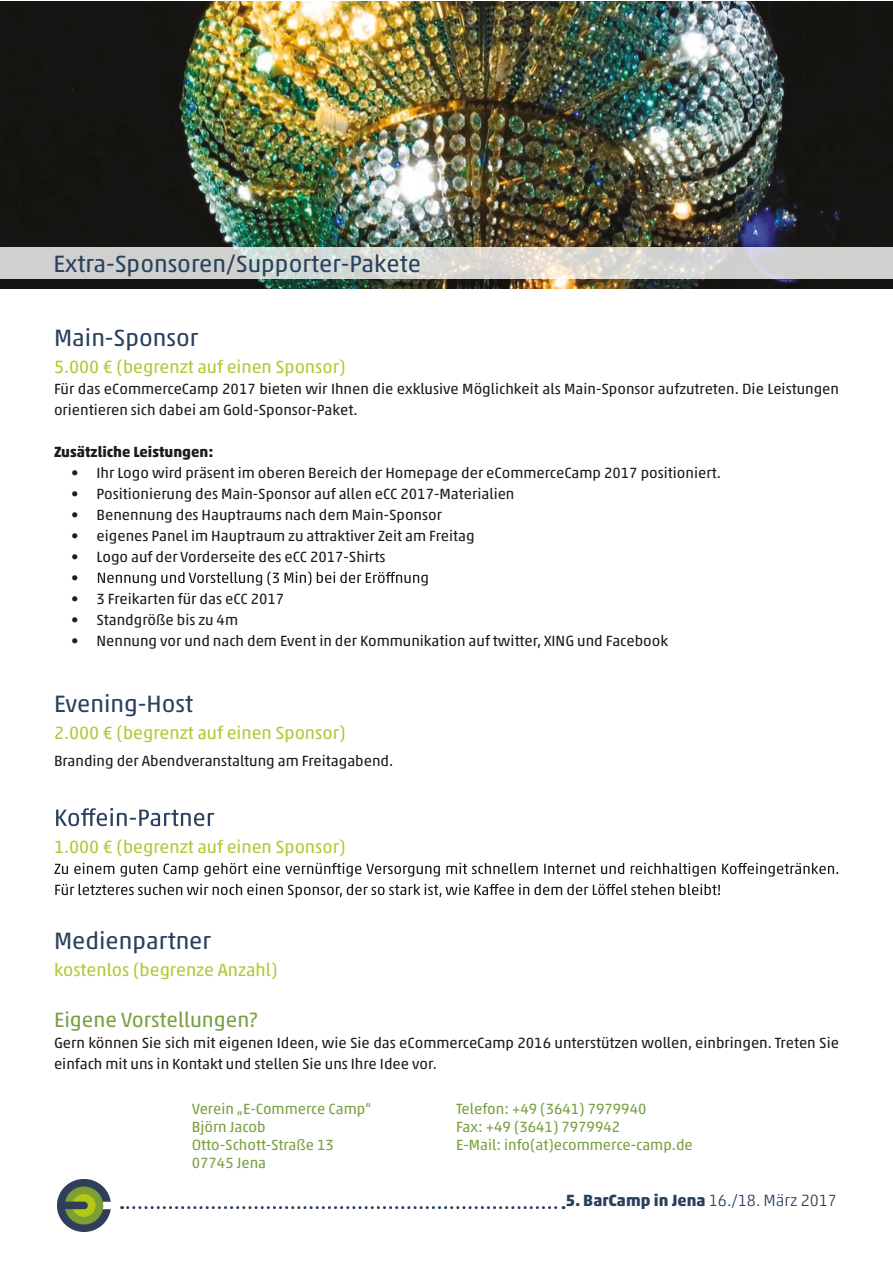
<style>
.page{position:relative;width:893px;height:1263px;background:#fff}
.page>*{position:absolute;margin:0;border:0;box-sizing:border-box;transform-origin:0 0}
.t1{font:24px "Akko Pro";color:#2a415d}
.t2{font:21px "Akko Pro";color:#7aa041}
.t3{font:18px "Akko Pro";color:#aeca37}
.t4{font:700 16.5px "Akko Pro";color:#2a415d}
.t5{font:15px/21px "Akko Pro";color:#1d1d1b}
.t6{font:15px/18px "Akko Pro";color:#7aa041}
.t7{font:700 15px "Akko Pro";color:#1d1d1b}
.s1{font-weight:300}
</style>
<div class="page">
<svg style="left:122px;top:1206px;width:442px;height:3px"></svg>
<img style="left:58px;top:1179px;width:52px;height:53px">
<svg style="left:98px;top:571px;width:330px;height:15px"></svg>
<svg style="left:56px;top:808px;width:158px;height:18px"></svg>
<svg style="left:54px;top:863px;width:784px;height:14px"></svg>
<svg style="left:55px;top:884px;width:665px;height:14px"></svg>
<img style="left:0;top:2px;width:893px;height:287px">
<svg style="left:0;top:248px;width:893px;height:31px;fill:#d0d1cf"></svg>
<h1 class="t1" style="left:53px;top:249px;width:369px">Extra-Sponsoren/Supporter-Pakete</h1>
<h1 class="t1" style="left:54px;top:323px;width:146px">Main-Sponsor</h1>
<p class="t3" style="left:54px;top:356px;width:293px">5.000 € (begrenzt auf einen Sponsor)</p>
<p class="t5" style="left:54px;top:378px;width:786px">Für das eCommerceCamp 2017 bieten wir Ihnen die exklusive Möglichkeit als Main-Sponsor aufzutreten. Die Leistungen orientieren sich dabei am Gold-Sponsor-Paket.</p>
<p class="t7" style="left:54px;top:442px;width:161px">Zusätzliche Leistungen:</p>
<p class="t5" style="left:71px;top:462px;width:651px">• Ihr Logo wird präsent im oberen Bereich der Homepage der eCommerceCamp 2017 positioniert.</p>
<p class="t5" style="left:71px;top:483px;width:445px">• Positionierung des Main-Sponsor auf allen eCC 2017-Materialien</p>
<p class="t5" style="left:71px;top:504px;width:372px">• Benennung des Hauptraums nach dem Main-Sponsor</p>
<p class="t5" style="left:71px;top:525px;width:405px">• eigenes Panel im Hauptraum zu attraktiver Zeit am Freitag</p>
<p class="t5" style="left:71px;top:546px;width:316px">• Logo auf der Vorderseite des eCC 2017-Shirts •</p>
<p class="t5" style="left:71px;top:588px;width:215px">• 3 Freikarten für das eCC 2017</p>
<p class="t5" style="left:71px;top:609px;width:169px">• Standgröße bis zu 4m</p>
<p class="t5" style="left:71px;top:630px;width:599px">• Nennung vor und nach dem Event in der Kommunikation auf twitter, XING und Facebook</p>
<h1 class="t1" style="left:54px;top:689px;width:141px">Evening-Host</h1>
<p class="t3" style="left:54px;top:722px;width:293px">2.000 € (begrenzt auf einen Sponsor)</p>
<p class="t5" style="left:54px;top:750px;width:341px">Branding der Abendveranstaltung am Freitagabend.</p>
<p class="t3" style="left:54px;top:836px;width:293px">1.000 € (begrenzt auf einen Sponsor)</p>
<h1 class="t1" style="left:54px;top:926px;width:159px">Medienpartner</h1>
<p class="t3" style="left:54px;top:959px;width:225px">kostenlos (begrenze Anzahl)</p>
<h2 class="t2" style="left:54px;top:1007px;width:205px">Eigene Vorstellungen?</h2>
<p class="t5" style="left:54px;top:1032px;width:786px">Gern können Sie sich mit eigenen Ideen, wie Sie das eCommerceCamp 2016 unterstützen wollen, einbringen. Treten Sie einfach mit uns in Kontakt und stellen Sie uns Ihre Idee vor.</p>
<p class="t6" style="left:192px;top:1099px;width:181px">Verein „E-Commerce Camp“<br>Björn Jacob<br>Otto-Schott-Straße 13<br>07745 Jena</p>
<p class="t6" style="left:456px;top:1099px;width:238px">Telefon: +49 (3641) 7979940<br>Fax: +49 (3641) 7979942<br>E-Mail: info(at)ecommerce-camp.de</p>
<p class="t4" style="left:566px;top:1190px;width:272px">5. BarCamp in Jena <span class="s1">16./18. März 2017</span></p>
</div>
